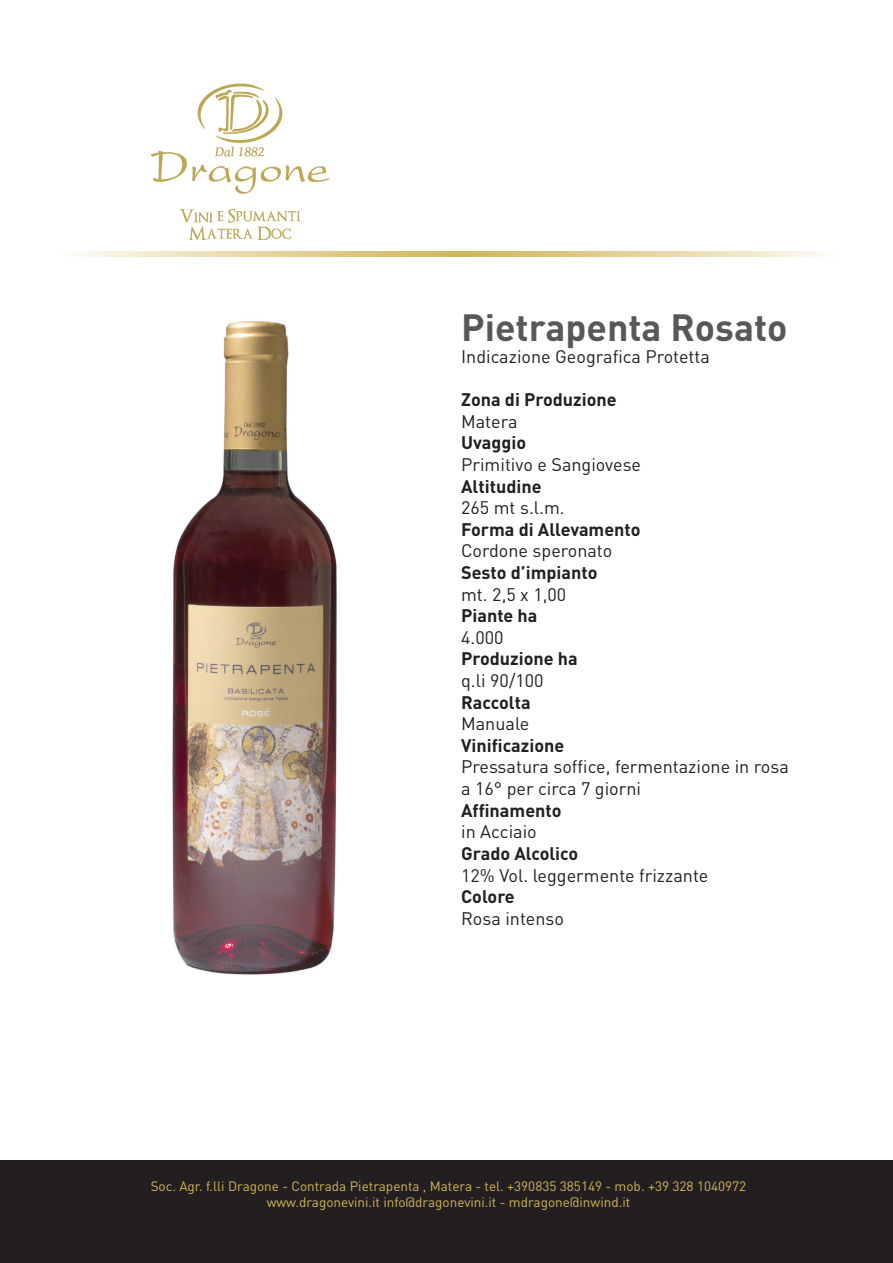
<style>
.page{position:relative;width:893px;height:1263px;background:#fff}
.page>*{position:absolute;margin:0;border:0;box-sizing:border-box;transform-origin:0 0}
.t1{font:700 37.5px "DIN";color:#57585a}
.t2{font:18px/21.6px "DIN";color:#231f20}
.t3{font:700 18px "DIN";color:#231f20}
.t4{font:13.5px/16.2px "DIN";color:#d2b656;text-align:center}
</style>
<div class="page">
<img style="left:172px;top:321px;width:165px;height:654px">
<img style="left:151px;top:83px;width:178px;height:157px">
<svg style="left:76px;top:251px;width:747px;height:5px;background:#e5d5a1"></svg>
<div style="left:0;top:1161px;width:893px;height:102px;background:#231f20"></div>
<h1 class="t1" style="left:461px;top:303px;width:328px">Pietrapenta Rosato</h1>
<p class="t2" style="left:461px;top:345px;width:250px">Indicazione Geografica Protetta</p>
<p class="t3" style="left:461px;top:388px;width:157px">Zona di Produzione</p>
<p class="t2" style="left:461px;top:410px;width:58px">Matera</p>
<p class="t3" style="left:461px;top:431px;width:67px">Uvaggio</p>
<p class="t2" style="left:461px;top:453px;width:182px">Primitivo e Sangiovese</p>
<p class="t3" style="left:461px;top:474px;width:82px">Altitudine</p>
<p class="t2" style="left:461px;top:497px;width:105px">265 mt s.l.m.</p>
<p class="t3" style="left:461px;top:518px;width:181px">Forma di Allevamento</p>
<p class="t2" style="left:461px;top:540px;width:153px">Cordone speronato</p>
<p class="t3" style="left:461px;top:561px;width:138px">Sesto d’impianto</p>
<p class="t2" style="left:461px;top:583px;width:107px">mt. 2,5 x 1,00</p>
<p class="t3" style="left:461px;top:604px;width:78px">Piante ha</p>
<p class="t2" style="left:461px;top:626px;width:44px">4.000</p>
<p class="t3" style="left:461px;top:647px;width:118px">Produzione ha</p>
<p class="t2" style="left:461px;top:669px;width:84px">q.li 90/100</p>
<p class="t3" style="left:461px;top:690px;width:71px">Raccolta</p>
<p class="t2" style="left:461px;top:713px;width:70px">Manuale</p>
<p class="t3" style="left:461px;top:734px;width:105px">Vinificazione</p>
<p class="t2" style="left:461px;top:756px;width:329px">Pressatura soffice, fermentazione in rosa a 16° per circa 7 giorni</p>
<p class="t3" style="left:461px;top:798px;width:102px">Affinamento</p>
<p class="t2" style="left:461px;top:821px;width:77px">in Acciaio</p>
<p class="t3" style="left:461px;top:842px;width:119px">Grado Alcolico</p>
<p class="t2" style="left:461px;top:864px;width:249px">12% Vol. leggermente frizzante</p>
<p class="t3" style="left:461px;top:885px;width:55px">Colore</p>
<p class="t2" style="left:461px;top:907px;width:104px">Rosa intenso</p>
<p class="t4" style="left:151px;top:1178px;width:597px">Soc. Agr. f.lli Dragone - Contrada Pietrapenta , Matera - tel. +390835 385149 - mob. +39 328 1040972 www.dragonevini.it info@dragonevini.it - mdragone@inwind.it</p>
</div>
